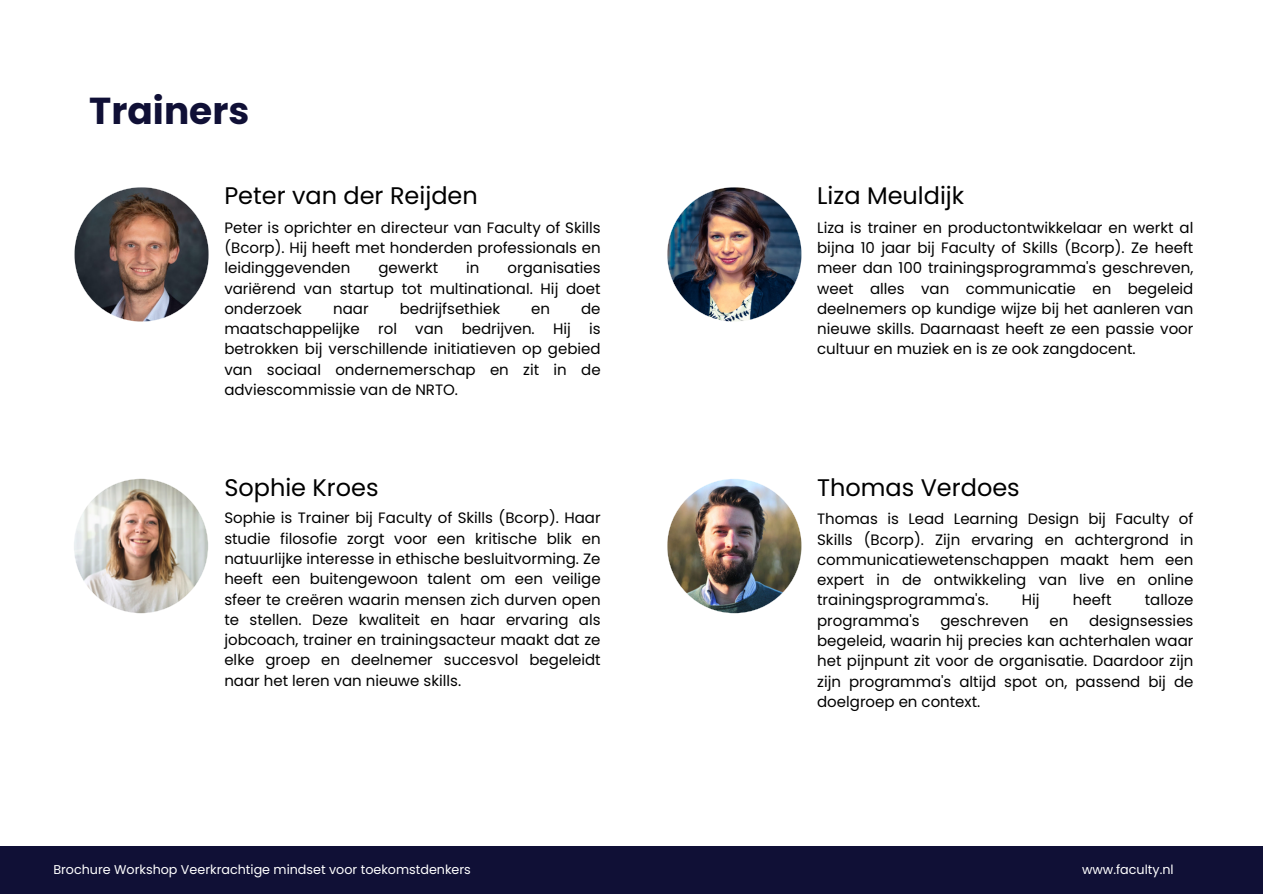
<style>
.page{position:relative;width:1263px;height:894px;background:#fff}
.page>*{position:absolute;margin:0;border:0;box-sizing:border-box;transform-origin:0 0}
.t1{font:700 37.5px "Poppins";color:#101036}
.t2{font:24px "Poppins";color:#000}
.t3{font:15px/20.2px "Poppins";color:#000;text-align:justify}
.t4{font:12.75px "Poppins";color:#fff}
</style>
<div class="page">
<div style="left:0;top:846px;width:1263px;height:47px;background:#101036"></div>
<img style="left:74px;top:187px;width:135px;height:135px">
<img style="left:74px;top:478px;width:134px;height:136px">
<img style="left:667px;top:187px;width:135px;height:135px">
<img style="left:667px;top:479px;width:135px;height:135px">
<h2 class="t1" style="left:89px;top:84px;width:162px">Trainers</h2>
<h3 class="t2" style="left:224px;top:179px;width:255px">Peter van der Reijden</h3>
<p class="t3" style="left:224px;top:217px;width:378px">Peter is oprichter en directeur van Faculty of Skills (Bcorp). Hij heeft met honderden professionals en leidinggevenden</p>
<p class="t3" style="left:224px;top:258px;width:378px;text-indent:283px">organisaties variërend van startup tot multinational. Hij doet onderzoek</p>
<p class="t3" style="left:378px;top:258px;width:61px">gewerkt</p>
<p class="t3" style="left:466px;top:258px;width:15px">in</p>
<p class="t3" style="left:333px;top:298px;width:37px">naar</p>
<p class="t3" style="left:400px;top:298px;width:102px">bedrijfsethiek</p>
<p class="t3" style="left:531px;top:298px;width:20px">en</p>
<p class="t3" style="left:224px;top:298px;width:378px;text-indent:357px">de maatschappelijke rol van bedrijven. Hij is betrokken bij verschillende initiatieven op gebied van sociaal ondernemerschap en zit in de adviescommissie van de NRTO.</p>
<p class="t2" style="left:817px;top:179px;width:149px">Liza Meuldijk</p>
<h2 class="t3" style="left:817px;top:217px;width:378px">Liza is trainer en productontwikkelaar en werkt al bijna 10 jaar bij Faculty of Skills (Bcorp). Ze heeft meer dan 100 trainingsprogramma's geschreven, weet alles van communicatie en begeleid deelnemers op kundige wijze bij het aanleren van nieuwe skills. Daarnaast heeft ze een passie voor cultuur en muziek en is ze ook zangdocent.</h2>
<h2 class="t2" style="left:224px;top:470px;width:156px">Sophie Kroes</h2>
<h3 class="t2" style="left:817px;top:470px;width:204px">Thomas Verdoes</h3>
<h3 class="t3" style="left:224px;top:508px;width:378px">Sophie is Trainer bij Faculty of Skills (Bcorp). Haar studie filosofie zorgt voor een kritische blik en natuurlijke interesse in ethische besluitvorming. Ze heeft een buitengewoon talent om een veilige sfeer te creëren waarin mensen zich durven open te stellen. Deze kwaliteit en haar ervaring als jobcoach, trainer en trainingsacteur maakt dat ze elke groep en deelnemer succesvol begeleidt naar het leren van nieuwe skills.</h3>
<p class="t3" style="left:817px;top:509px;width:378px">Thomas is Lead Learning Design bij Faculty of Skills (Bcorp). Zijn ervaring en achtergrond in communicatiewetenschappen maakt hem een expert in de ontwikkeling van live en online trainingsprogramma's.</p>
<p class="t3" style="left:1022px;top:590px;width:19px">Hij</p>
<p class="t3" style="left:1073px;top:590px;width:40px">heeft</p>
<p class="t3" style="left:1145px;top:590px;width:50px">talloze</p>
<p class="t3" style="left:817px;top:610px;width:104px">programma's</p>
<p class="t3" style="left:940px;top:610px;width:90px">geschreven</p>
<p class="t3" style="left:1049px;top:610px;width:20px">en</p>
<p class="t3" style="left:817px;top:610px;width:378px;text-indent:272px">designsessies begeleid, waarin hij precies kan achterhalen waar het pijnpunt zit voor de organisatie. Daardoor zijn zijn programma's altijd spot on, passend bij de doelgroep en context.</p>
<p class="t4" style="left:53px;top:860px;width:419px">Brochure Workshop Veerkrachtige mindset voor toekomstdenkers</p>
<p class="t4" style="left:1082px;top:860px;width:93px">www.faculty.nl</p>
</div>
